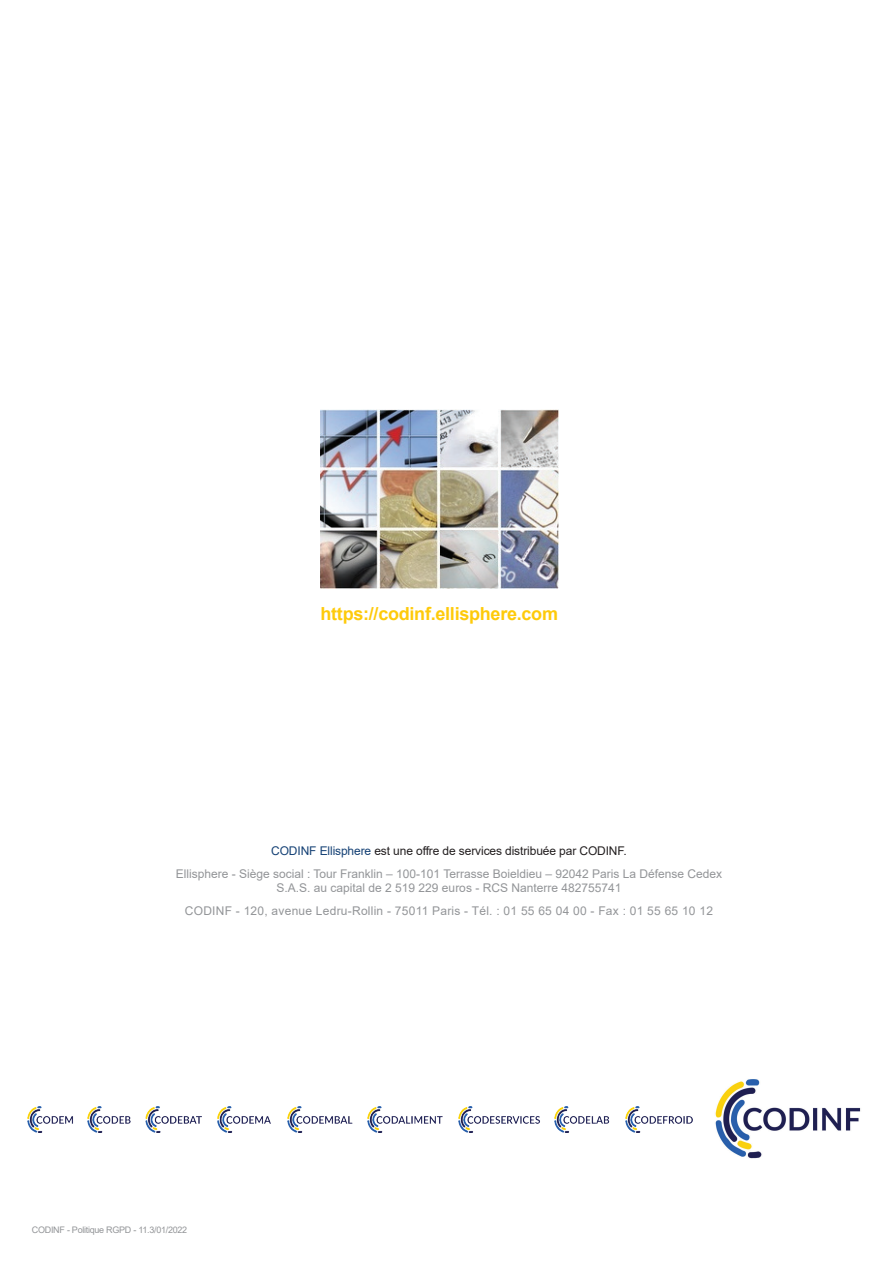
<style>
.page{position:relative;width:893px;height:1263px;background:#fff}
.page>*{position:absolute;margin:0;border:0;box-sizing:border-box;transform-origin:0 0}
.t1{font:700 18px "Arial";letter-spacing:-.015em;color:#feca0a}
.t2{font:12px/23px "Arial";color:#939598;text-align:center}
.t3{font:12px/23px "Arial";letter-spacing:.02em;color:#939598;text-align:center}
.t4{font:9px "Arial";letter-spacing:-.03em;color:#939598}
.s1{color:#154175}
.s2{color:#231f20}
</style>
<div class="page">
<img style="left:320px;top:409px;width:239px;height:180px">
<img style="left:715px;top:1079px;width:146px;height:80px">
<img style="left:217px;top:1107px;width:54px;height:25px">
<img style="left:287px;top:1107px;width:66px;height:25px">
<img style="left:368px;top:1107px;width:75px;height:25px">
<img style="left:458px;top:1107px;width:82px;height:25px">
<img style="left:554px;top:1107px;width:56px;height:25px">
<img style="left:27px;top:1107px;width:46px;height:25px">
<img style="left:88px;top:1107px;width:43px;height:25px">
<img style="left:146px;top:1107px;width:56px;height:25px">
<img style="left:625px;top:1107px;width:68px;height:25px">
<h1 class="t1" style="left:321px;top:600px;width:239px">https://codinf.ellisphere.com</h1>
<p class="t2" style="left:176px;top:839px;width:548px"><span class="s1">CODINF Ellisphere</span> <span class="s2">est une offre de services distribuée par CODINF.<br></span>Ellisphere - Siège social : Tour Franklin – 100-101 Terrasse Boieldieu – 92042 Paris La Défense Cedex</p>
<p class="t3" style="left:185px;top:876px;width:530px">S.A.S. au capital de 2 519 229 euros - RCS Nanterre 482755741<br>CODINF - 120, avenue Ledru-Rollin - 75011 Paris - Tél. : 01 55 65 04 00 - Fax : 01 55 65 10 12</p>
<p class="t4" style="left:32px;top:1224px;width:157px">CODINF - Politique RGPD - 11.3/01/2022</p>
</div>
